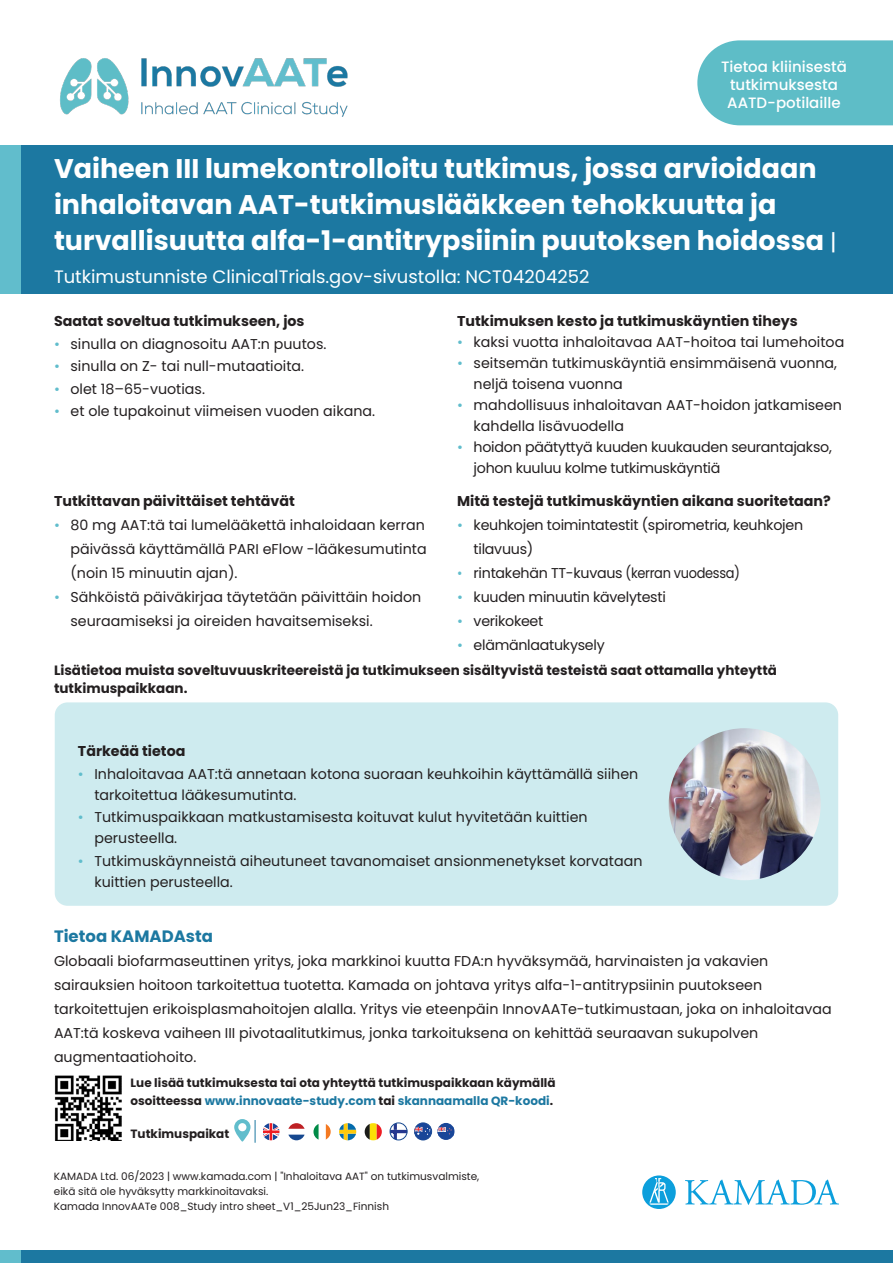
<style>
.page{position:relative;width:893px;height:1263px;background:#fff}
.page>*{position:absolute;margin:0;border:0;box-sizing:border-box;transform-origin:0 0}
.t1{font:700 27px/36px "Poppins";color:#fff}
.t2{font:22.5px "Poppins";color:#fff}
.t3{font:18px "Poppins";color:#fff}
.t4{font:700 16.5px "Poppins";color:#1c78a1}
.t5{font:500 15px/18px "Poppins";color:#fff;text-align:center}
.t6{font:14.25px/24px "Poppins";color:#231f20}
.t7{font:14.25px "Poppins";letter-spacing:-.02em;color:#231f20}
.t8{font:700 14.25px "Poppins";color:#231f20}
.t9{font:14.25px "Poppins";color:#61bdcc}
.t10{font:14.25px "Poppins";color:#61bdcc;scale:.91 1}
.t11{font:700 13.5px/18px "Poppins";color:#231f20}
.t12{font:700 12px/18px "Poppins";color:#231f20}
.t13{font:10.5px/15px "Poppins";color:#231f20}
.s1{color:#1c78a1}
</style>
<div class="page">
<svg style="left:697px;top:40px;width:196px;height:85px;background:#67c0ca"></svg>
<div style="left:0;top:145px;width:893px;height:148px;background:#1c78a1"></div>
<div style="left:0;top:145px;width:21px;height:148px;background:#61bdcc"></div>
<div style="left:0;top:1250px;width:893px;height:13px;background:#1c78a1"></div>
<div style="left:0;top:1250px;width:21px;height:13px;background:#61bdcc"></div>
<img style="left:54px;top:1074px;width:68px;height:67px">
<img style="left:60px;top:58px;width:288px;height:59px">
<div style="left:55px;top:702px;width:783px;height:204px;background:#ceebef;border-radius:13px"></div>
<img style="left:669px;top:728px;width:152px;height:152px;border-radius:76px">
<div style="left:642px;top:1175px;width:34px;height:34px;background:#0c9fdc;border-radius:50%"></div>
<svg style="left:649px;top:1178px;width:20px;height:27px"></svg>
<svg style="left:685px;top:1179px;width:154px;height:26px"></svg>
<svg style="left:365px;top:1123px;width:17px;height:17px"></svg>
<svg style="left:313px;top:1124px;width:18px;height:16px"></svg>
<svg style="left:390px;top:1123px;width:17px;height:18px"></svg>
<svg style="left:288px;top:1123px;width:17px;height:17px"></svg>
<svg style="left:263px;top:1123px;width:16px;height:17px"></svg>
<svg style="left:339px;top:1123px;width:17px;height:18px"></svg>
<div style="left:390px;top:1123px;width:17px;height:17px;border:1px solid #16488f;border-radius:50%"></div>
<div style="left:437px;top:1123px;width:17px;height:17px;background:#194698;border-radius:50%"></div>
<svg style="left:414px;top:1123px;width:38px;height:17px"></svg>
<svg style="left:234px;top:1119px;width:22px;height:24px"></svg>
<p class="t5" style="left:721px;top:58px;width:127px">Tietoa kliinisestä tutkimuksesta<br>AATD-potilaille</p>
<p class="t1" style="left:54px;top:151px;width:764px">Vaiheen III lumekontrolloitu tutkimus, jossa arvioidaan inhaloitavan AAT-tutkimuslääkkeen tehokkuutta ja</p>
<p class="t1" style="left:54px;top:223px;width:772px">turvallisuutta alfa ‑1‑ antitrypsiinin puutoksen hoidossa</p>
<p class="t3" style="left:54px;top:266px;width:537px">Tutkimustunniste ClinicalTrials.gov-sivustolla: NCT04204252</p>
<p class="t2" style="left:830px;top:229px;width:8px">|</p>
<p class="t8" style="left:54px;top:313px;width:252px">Saatat soveltua tutkimukseen, jos</p>
<p class="t6" style="left:70px;top:332px;width:257px">sinulla on diagnosoitu AAT n: puutos.</p>
<p class="t9" style="left:54px;top:335px;width:7px">•</p>
<p class="t8" style="left:457px;top:313px;width:342px">Tutkimuksen kesto ja tutkimuskäyntien tiheys</p>
<p class="t6" style="left:474px;top:330px;width:372px">kaksi vuotta inhaloitavaa AAT-hoitoa tai lumehoitoa</p>
<p class="t9" style="left:457px;top:334px;width:7px">•</p>
<p class="t9" style="left:54px;top:358px;width:7px">•</p>
<p class="t6" style="left:70px;top:354px;width:235px">sinulla on -Z tai null-mutaatioita.</p>
<p class="t9" style="left:457px;top:355px;width:7px">•</p>
<p class="t6" style="left:474px;top:351px;width:365px">seitsemän tutkimuskäyntiä ensimmäisenä vuonna,</p>
<p class="t9" style="left:54px;top:380px;width:7px">•</p>
<p class="t9" style="left:54px;top:403px;width:7px">•</p>
<p class="t6" style="left:70px;top:377px;width:136px">olet 18–65-vuotias.</p>
<p class="t6" style="left:70px;top:399px;width:306px">et ole tupakoinut viimeisen vuoden aikana.</p>
<p class="t9" style="left:457px;top:397px;width:7px">•</p>
<p class="t9" style="left:457px;top:439px;width:7px">•</p>
<p class="t6" style="left:474px;top:372px;width:151px">neljä toisena vuonna</p>
<p class="t6" style="left:474px;top:393px;width:370px">mahdollisuus inhaloitavan AAT-hoidon jatkamiseen</p>
<p class="t6" style="left:474px;top:414px;width:152px">kahdella lisävuodella</p>
<p class="t7" style="left:474px;top:439px;width:360px">hoidon päätyttyä kuuden kuukauden seurantajakso,</p>
<p class="t7" style="left:474px;top:460px;width:248px">johon kuuluu kolme tutkimuskäyntiä</p>
<p class="t8" style="left:54px;top:492px;width:242px">Tutkittavan päivittäiset tehtävät</p>
<p class="t6" style="left:70px;top:513px;width:356px">80 mg AAT t ä: tai lumelääkettä inhaloidaan kerran</p>
<p class="t9" style="left:54px;top:516px;width:7px">•</p>
<p class="t8" style="left:457px;top:492px;width:375px">Mitä testejä tutkimuskäyntien aikana suoritetaan?</p>
<p class="t7" style="left:474px;top:516px;width:331px">keuhkojen toimintatestit (spirometria, keuhkojen</p>
<p class="t9" style="left:457px;top:516px;width:7px">•</p>
<p class="t9" style="left:54px;top:588px;width:7px">•</p>
<p class="t6" style="left:70px;top:537px;width:358px">päivässä käyttämällä PARI eFlow -lääkesumutinta (noin 15 minuutin ajan .(</p>
<p class="t6" style="left:70px;top:585px;width:352px">Sähköistä päiväkirjaa täytetään päivittäin hoidon</p>
<p class="t10" style="left:457px;top:564px;width:7px">•</p>
<p class="t9" style="left:457px;top:588px;width:7px">•</p>
<p class="t7" style="left:474px;top:540px;width:61px">tilavuus(</p>
<p class="t7" style="left:474px;top:564px;width:268px">rintakehän TT-kuvaus (kerran vuodessa(</p>
<p class="t7" style="left:474px;top:588px;width:194px">kuuden minuutin kävelytesti</p>
<p class="t6" style="left:70px;top:609px;width:304px">seuraamiseksi ja oireiden havaitsemiseksi.</p>
<p class="t9" style="left:457px;top:612px;width:7px">•</p>
<p class="t7" style="left:474px;top:612px;width:71px">verikokeet</p>
<p class="t9" style="left:457px;top:636px;width:7px">•</p>
<p class="t7" style="left:474px;top:636px;width:133px">elämänlaatukysely</p>
<p class="t11" style="left:54px;top:661px;width:724px">Lisätietoa muista soveltuvuuskriteereistä ja tutkimukseen sisältyvistä testeistä saat ottamalla yhteyttä tutkimuspaikkaan.</p>
<p class="t8" style="left:78px;top:743px;width:109px">Tärkeää tietoa</p>
<p class="t6" style="left:94px;top:762px;width:545px">Inhaloitavaa AAT t ä: annetaan kotona suoraan keuhkoihin käyttämällä siihen</p>
<p class="t9" style="left:78px;top:766px;width:7px">•</p>
<p class="t9" style="left:78px;top:809px;width:7px">•</p>
<p class="t9" style="left:78px;top:853px;width:7px">•</p>
<p class="t6" style="left:94px;top:783px;width:203px">tarkoitettua lääkesumutinta.</p>
<p class="t6" style="left:94px;top:805px;width:495px">Tutkimuspaikkaan matkustamisesta koituvat kulut hyvitetään kuittien</p>
<p class="t6" style="left:94px;top:826px;width:84px">perusteella.</p>
<p class="t6" style="left:94px;top:849px;width:549px">Tutkimuskäynneistä aiheutuneet tavanomaiset ansionmenetykset korvataan</p>
<p class="t6" style="left:94px;top:870px;width:140px">kuittien perusteella.</p>
<p class="t4" style="left:54px;top:927px;width:160px">Tietoa KAMADAsta</p>
<p class="t6" style="left:54px;top:949px;width:779px">Globaali biofarmaseuttinen yritys, joka markkinoi kuutta FDA n: hyväksymää, harvinaisten ja vakavien sairauksien hoitoon tarkoitettua tuotetta. Kamada on johtava yritys alfa-1-antitrypsiinin puutokseen tarkoitettujen erikoisplasmahoitojen alalla. Yritys vie eteenpäin InnovAATe-tutkimustaan, joka on inhaloitavaa AAT t ä: koskeva vaiheen III pivotaalitutkimus, jonka tarkoituksena on kehittää seuraavan sukupolven augmentaatiohoito.</p>
<p class="t12" style="left:131px;top:1074px;width:427px">Lue lisää tutkimuksesta tai ota yhteyttä tutkimuspaikkaan käymällä osoitteessa <span class="s1">www.innovaate-study.com</span> tai <span class="s1">skannaamalla QR-koodi</span>.</p>
<p class="t12" style="left:131px;top:1125px;width:100px">Tutkimuspaikat</p>
<p class="t13" style="left:54px;top:1168px;width:427px">KAMADA Ltd. 06/2023 | www.kamada.com | "Inhaloitava AAT" on tutkimusvalmiste, eikä sitä ole hyväksytty markkinoitavaksi.</p>
<p class="t13" style="left:54px;top:1198px;width:337px">Kamada InnovAATe 008_Study intro sheet_V _1 25Jun23_Finnish</p>
</div>
